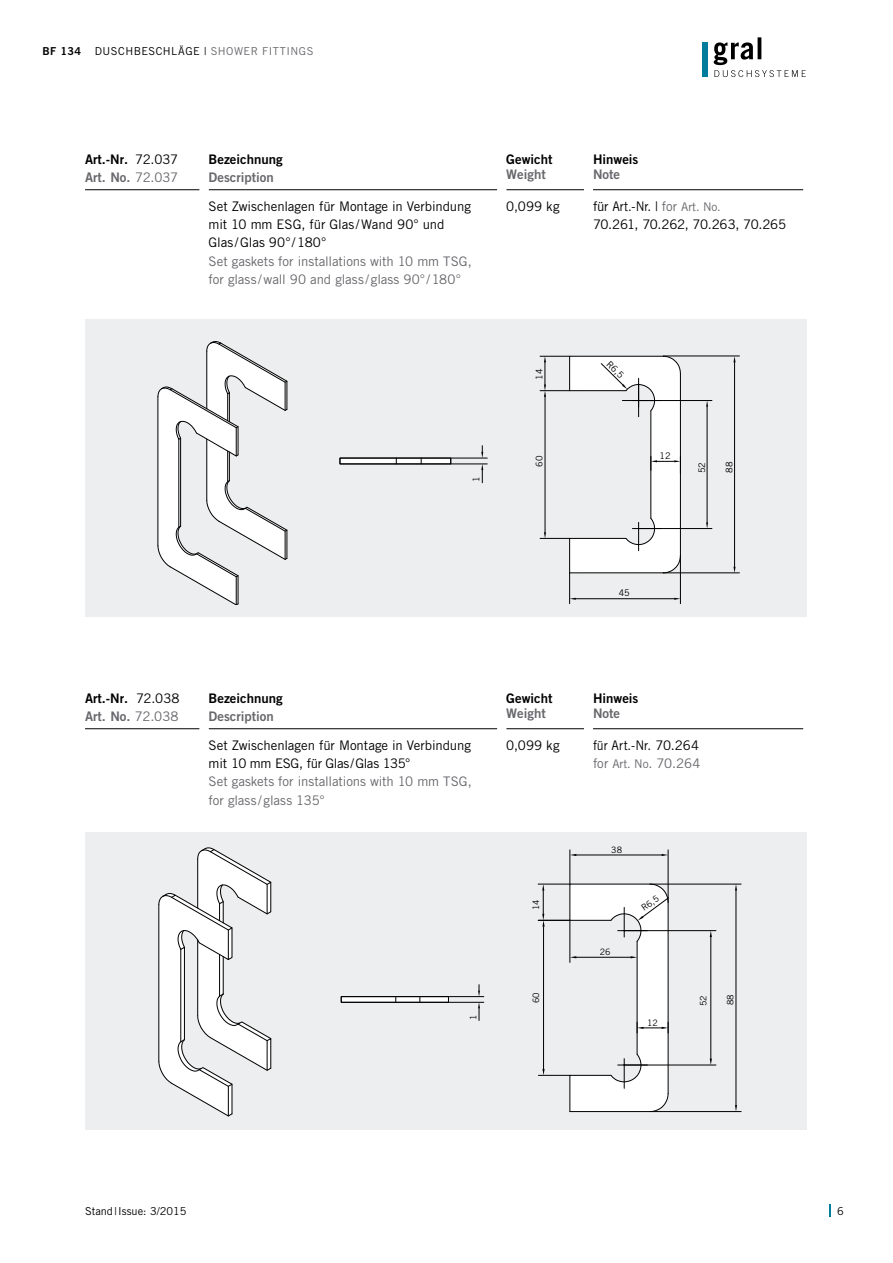
<style>
.page{position:relative;width:893px;height:1263px;background:#fff}
.page>*{position:absolute;margin:0;border:0;box-sizing:border-box;transform-origin:0 0}
.t1{font:13.2px/18.3px "Trade Gothic";letter-spacing:-.01em;color:#000}
.t2{font:13.2px/18.3px "Trade Gothic";letter-spacing:-.005em;color:#68676c}
.t3{font:13.2px/18.3px "Trade Gothic Bold Two";color:#000}
.t4{font:13.2px "Trade Gothic Bold Two";color:#68676c}
.t5{font:13.2px/18.3px "Trade Gothic";letter-spacing:-.01em;color:#000;scale:.93 1}
.t6{font:10.95px "Trade Gothic";letter-spacing:.04em;color:#000}
.t7{font:10.95px "Trade Gothic";color:#000}
.t8{font:9.15px "Trade Gothic";color:#000}
.t9{font:8.85px "Trade Gothic";color:#000}
.s1{font-family:"Trade Gothic Bold Two"}
.s2{color:#68676c}
.s3{font-family:"Trade Gothic"}
.s4{font-family:"Trade Gothic";color:#68676c}
.s5{font-size:11.85px;color:#68676c}
</style>
<div class="page">
<svg style="left:829px;top:1204px;width:2px;height:13px"></svg>
<div style="left:702px;top:43px;width:6px;height:34px;background:#007d9b"></div>
<svg style="left:714px;top:37px;width:92px;height:40px"></svg>
<hr style="left:85px;top:189px;width:115px;height:1px;background:#000">
<hr style="left:209px;top:189px;width:288px;height:1px;background:#000">
<hr style="left:506px;top:189px;width:78px;height:1px;background:#000">
<hr style="left:593px;top:189px;width:210px;height:1px;background:#000">
<hr style="left:85px;top:728px;width:115px;height:1px;background:#000">
<hr style="left:209px;top:728px;width:288px;height:1px;background:#000">
<hr style="left:506px;top:728px;width:78px;height:1px;background:#000">
<hr style="left:593px;top:728px;width:210px;height:1px;background:#000">
<div style="left:85px;top:319px;width:721px;height:298px;background:#edeeef"></div>
<div style="left:340px;top:458px;width:111px;height:6px;background:#fff"></div>
<svg style="left:157px;top:341px;width:131px;height:264px"></svg>
<hr style="left:663px;top:356px;width:76px;height:1px;background:#000">
<hr style="left:663px;top:573px;width:76px;height:1px;background:#000">
<hr style="left:734px;top:362px;width:1px;height:205px;background:#000">
<svg style="left:733px;top:356px;width:3px;height:6px"></svg>
<svg style="left:733px;top:567px;width:3px;height:6px"></svg>
<hr style="left:540px;top:390px;width:30px;height:1px;background:#000">
<hr style="left:540px;top:538px;width:30px;height:1px;background:#000">
<hr style="left:545px;top:397px;width:1px;height:135px;background:#000">
<svg style="left:544px;top:532px;width:2px;height:6px"></svg>
<hr style="left:680px;top:556px;width:1px;height:48px;background:#000">
<hr style="left:569px;top:573px;width:1px;height:31px;background:#000">
<hr style="left:576px;top:598px;width:98px;height:1px;background:#000">
<svg style="left:674px;top:598px;width:6px;height:2px"></svg>
<svg style="left:570px;top:598px;width:6px;height:2px"></svg>
<hr style="left:639px;top:400px;width:73px;height:1px;background:#000">
<hr style="left:639px;top:528px;width:73px;height:1px;background:#000">
<hr style="left:707px;top:407px;width:1px;height:115px;background:#000">
<svg style="left:706px;top:401px;width:2px;height:6px"></svg>
<svg style="left:706px;top:522px;width:2px;height:6px"></svg>
<div style="left:340px;top:458px;width:111px;height:6px;border:1px solid #000"></div>
<hr style="left:451px;top:458px;width:36px;height:1px;background:#000">
<hr style="left:451px;top:464px;width:36px;height:1px;background:#000">
<svg style="left:481px;top:446px;width:2px;height:12px"></svg>
<svg style="left:481px;top:464px;width:2px;height:19px"></svg>
<svg style="left:569px;top:356px;width:112px;height:217px"></svg>
<hr style="left:540px;top:356px;width:30px;height:1px;background:#000">
<svg style="left:544px;top:356px;width:2px;height:41px"></svg>
<div style="left:85px;top:832px;width:721px;height:297px;background:#edeeef"></div>
<hr style="left:650px;top:884px;width:91px;height:1px;background:#000">
<hr style="left:650px;top:1111px;width:91px;height:1px;background:#000">
<hr style="left:736px;top:890px;width:1px;height:215px;background:#000">
<svg style="left:735px;top:884px;width:2px;height:6px"></svg>
<svg style="left:735px;top:1105px;width:2px;height:6px"></svg>
<hr style="left:538px;top:1075px;width:32px;height:1px;background:#000">
<hr style="left:543px;top:927px;width:1px;height:142px;background:#000">
<svg style="left:542px;top:1069px;width:3px;height:6px"></svg>
<hr style="left:570px;top:850px;width:1px;height:34px;background:#000">
<hr style="left:668px;top:850px;width:1px;height:52px;background:#000">
<hr style="left:576px;top:855px;width:86px;height:1px;background:#000">
<svg style="left:570px;top:854px;width:6px;height:2px"></svg>
<svg style="left:662px;top:854px;width:6px;height:2px"></svg>
<hr style="left:624px;top:930px;width:92px;height:1px;background:#000">
<hr style="left:624px;top:1065px;width:92px;height:1px;background:#000">
<hr style="left:711px;top:937px;width:1px;height:121px;background:#000">
<svg style="left:710px;top:931px;width:2px;height:6px"></svg>
<svg style="left:710px;top:1058px;width:2px;height:7px"></svg>
<hr style="left:538px;top:920px;width:32px;height:1px;background:#000">
<hr style="left:538px;top:884px;width:32px;height:1px;background:#000">
<svg style="left:542px;top:884px;width:3px;height:43px"></svg>
<svg style="left:569px;top:883px;width:100px;height:229px"></svg>
<svg style="left:158px;top:847px;width:114px;height:269px"></svg>
<div style="left:341px;top:996px;width:107px;height:6px;background:#fff"></div>
<div style="left:341px;top:996px;width:108px;height:6px;border:1px solid #000"></div>
<hr style="left:448px;top:996px;width:36px;height:1px;background:#000">
<hr style="left:448px;top:1002px;width:36px;height:1px;background:#000">
<svg style="left:478px;top:985px;width:2px;height:11px"></svg>
<svg style="left:478px;top:1002px;width:2px;height:18px"></svg>
<p class="t6" style="left:43px;top:45px;width:272px"><span class="s1">BF 134</span> DUSCHBESCHLÄGE | <span class="s2">SHOWER FITTINGS</span></p>
<p class="t3" style="left:85px;top:150px;width:95px">Art.-Nr. <span class="s3">72.037<br></span><span class="s2">Art. No.</span> <span class="s4">72.037</span></p>
<p class="t3" style="left:209px;top:150px;width:76px">Bezeichnung</p>
<p class="t4" style="left:209px;top:169px;width:67px">Description</p>
<p class="t1" style="left:209px;top:197px;width:264px">Set Zwischenlagen für Montage in Verbindung mit 10 mm ESG, für Glas /Wand 90° und<br>Glas /Glas 90°/180°</p>
<p class="t2" style="left:209px;top:251px;width:265px">Set gaskets for installations with 10 mm TSG, for glass /wall 90 and glass /glass 90°/180°</p>
<p class="t3" style="left:506px;top:150px;width:48px">Gewicht</p>
<p class="t4" style="left:506px;top:166px;width:41px">Weight</p>
<p class="t3" style="left:593px;top:150px;width:47px">Hinweis</p>
<p class="t4" style="left:593px;top:166px;width:29px">Note</p>
<p class="t1" style="left:506px;top:197px;width:55px">0,099 kg</p>
<p class="t1" style="left:593px;top:197px;width:195px">für Art.-Nr. | <span class="s2">for</span> <span class="s5">Art. No.<br></span>70.261, 70.262, 70.263, 70.265</p>
<p class="t8" style="left:471px;top:482px;width:7px;rotate:-90deg">1</p>
<p class="t8" style="left:534px;top:380px;width:13px;rotate:-90deg">14</p>
<p class="t8" style="left:612px;top:358px;width:22px;rotate:44deg">R6,5</p>
<p class="t8" style="left:534px;top:467px;width:13px;rotate:-90deg">60</p>
<p class="t8" style="left:659px;top:450px;width:13px">12</p>
<p class="t8" style="left:696px;top:473px;width:13px;rotate:-90deg">52</p>
<p class="t8" style="left:724px;top:472px;width:13px;rotate:-90deg">88</p>
<p class="t8" style="left:619px;top:587px;width:13px">45</p>
<p class="t3" style="left:85px;top:689px;width:96px">Art.-Nr. <span class="s3">72.038<br></span><span class="s2">Art. No.</span> <span class="s4">72.038</span></p>
<p class="t3" style="left:209px;top:689px;width:76px">Bezeichnung</p>
<p class="t4" style="left:209px;top:708px;width:67px">Description</p>
<p class="t3" style="left:506px;top:689px;width:48px">Gewicht</p>
<p class="t4" style="left:506px;top:705px;width:41px">Weight</p>
<p class="t3" style="left:593px;top:689px;width:47px">Hinweis</p>
<p class="t4" style="left:593px;top:705px;width:29px">Note</p>
<p class="t1" style="left:209px;top:736px;width:264px">Set Zwischenlagen für Montage in Verbindung mit 10 mm ESG, für Glas/Glas 135°</p>
<p class="t2" style="left:209px;top:772px;width:265px">Set gaskets for installations with 10 mm TSG, for glass / glass 135°</p>
<p class="t1" style="left:506px;top:736px;width:55px">0,099 kg</p>
<p class="t5" style="left:593px;top:736px;width:117px">für Art.-Nr. 70.264 <span class="s2">for</span> <span class="s5">Art. No</span><span class="s2">. 70.264</span></p>
<p class="t9" style="left:611px;top:845px;width:12px">38</p>
<p class="t9" style="left:531px;top:910px;width:12px;rotate:-90deg">14</p>
<p class="t9" style="left:639px;top:904px;width:21px;rotate:-35deg">R6,5</p>
<p class="t9" style="left:600px;top:946px;width:12px">26</p>
<p class="t9" style="left:531px;top:1003px;width:12px;rotate:-90deg">60</p>
<p class="t9" style="left:698px;top:1006px;width:12px;rotate:-90deg">52</p>
<p class="t9" style="left:725px;top:1005px;width:12px;rotate:-90deg">88</p>
<p class="t9" style="left:468px;top:1020px;width:7px;rotate:-90deg">1</p>
<p class="t9" style="left:647px;top:1017px;width:12px">12</p>
<p class="t7" style="left:85px;top:1204px;width:103px">Stand|Issue: 3/2015</p>
<p class="t6" style="left:837px;top:1204px;width:8px">6</p>
</div>
